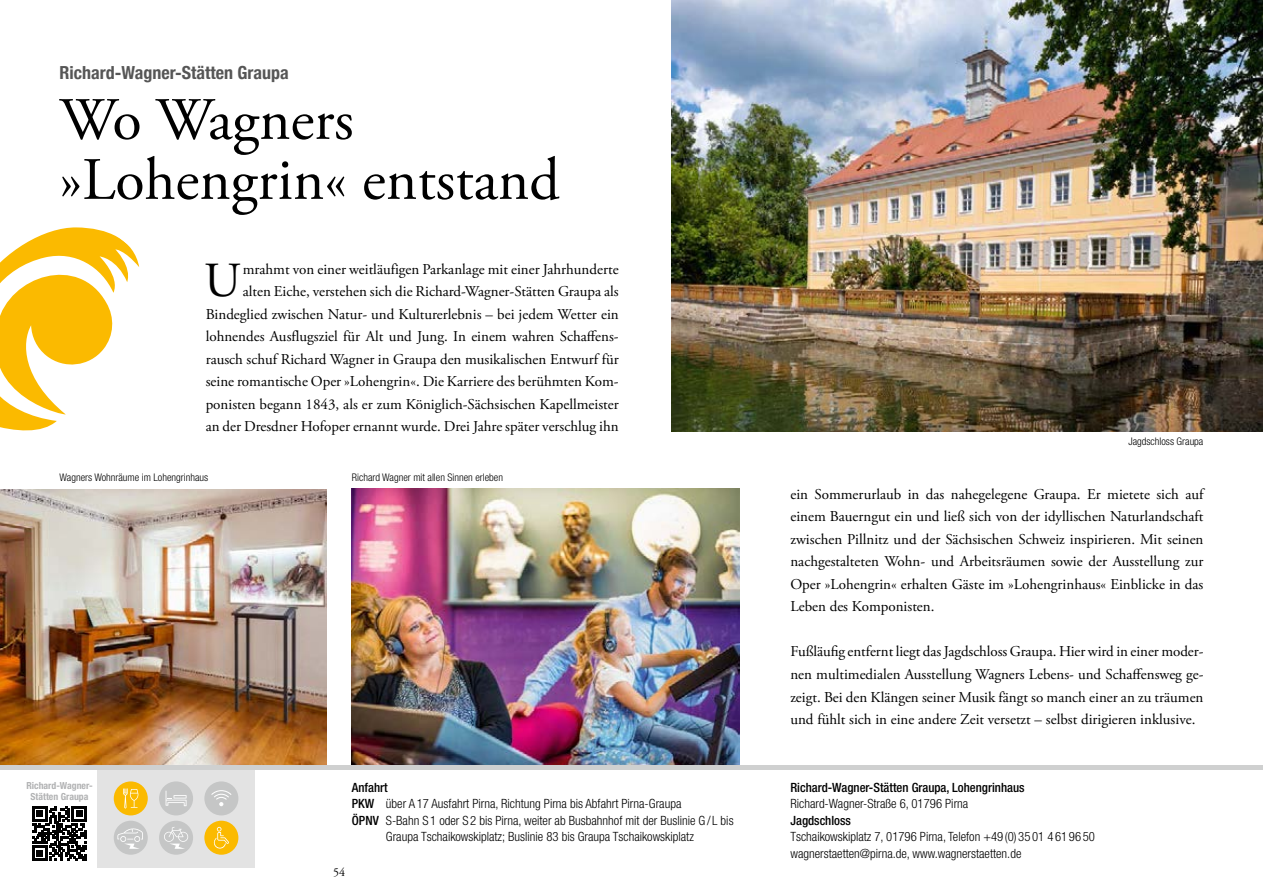
<style>
.page{position:relative;width:1263px;height:893px;background:#fff}
.page>*{position:absolute;margin:0;border:0;box-sizing:border-box;transform-origin:0 0}
.t1{font:60px/60px "Adobe Garamond Pro";color:#000}
.t2{font:48.9px "Adobe Garamond Pro";color:#000}
.t3{font:700 condensed 18px "Helvetica Neue";color:#565656}
.t4{font:15px/22.5px "Adobe Garamond Pro";color:#000;text-align:justify}
.t5{font:300 condensed 12.75px/16.5px "Helvetica Neue LT Pro";color:#000}
.t6{font:12.75px "Helvetica Neue LT Medium 3";color:#000}
.t7{font:12px "Adobe Garamond Pro";color:#000}
.t8{font:300 condensed 10.5px "Helvetica Neue LT Pro";color:#000}
.t9{font:700 condensed 9.75px/10.5px "Helvetica Neue LT Pro";color:#b1b2b3;text-align:center}
.s1{font-family:"Helvetica Neue LT Medium 3";font-weight:400;font-stretch:normal}
</style>
<div class="page">
<div style="left:97px;top:765px;width:158px;height:102px;background:#e3e3e3"></div>
<svg style="left:32px;top:806px;width:55px;height:55px"></svg>
<div style="left:204px;top:781px;width:34px;height:34px;background:#c5c6c6;border-radius:50%"></div>
<div style="left:159px;top:821px;width:34px;height:34px;background:#c5c6c6;border-radius:50%"></div>
<div style="left:159px;top:781px;width:34px;height:34px;background:#c5c6c6;border-radius:50%"></div>
<div style="left:114px;top:821px;width:34px;height:34px;background:#c5c6c6;border-radius:50%"></div>
<div style="left:114px;top:781px;width:34px;height:34px;background:#fbba00;border-radius:50%"></div>
<div style="left:204px;top:821px;width:34px;height:34px;background:#fbba00;border-radius:50%"></div>
<svg style="left:211px;top:790px;width:21px;height:16px"></svg>
<svg style="left:213px;top:827px;width:16px;height:22px"></svg>
<svg style="left:117px;top:827px;width:26px;height:22px"></svg>
<svg style="left:164px;top:827px;width:24px;height:22px"></svg>
<svg style="left:166px;top:791px;width:21px;height:15px"></svg>
<svg style="left:123px;top:788px;width:16px;height:20px"></svg>
<svg style="left:0;top:227px;width:139px;height:204px"></svg>
<img style="left:0;top:489px;width:326px;height:276px">
<img style="left:672px;top:0;width:591px;height:431px">
<img style="left:352px;top:489px;width:387px;height:276px">
<hr style="left:0;top:765px;width:1263px;height:4px;background:#cfd0d0">
<p class="t3" style="left:60px;top:57px;width:231px">Richard-Wagner-Stätten Graupa</p>
<h1 class="t1" style="left:60px;top:92px;width:502px">Wo Wagners »Lohengrin« entstand</h1>
<p class="t4" style="left:206px;top:258px;width:415px;text-align:right">mrahmt von einer weitläufigen Parkanlage mit einer Jahrhunderte<br>alten Eiche, verstehen sich die Richard-Wagner-Stätten Graupa als Bindeglied zwischen Natur- und Kulturerlebnis – bei jedem Wetter ein lohnendes Ausflugsziel für Alt und Jung. In einem wahren Schaffens&shy;rausch schuf Richard Wagner in Graupa den musikalischen Entwurf für seine romantische Oper »Lohengrin«. Die Karriere des berühmten Kom&shy;ponisten begann 1843, als er zum Königlich-Sächsischen Kapellmeister an der Dresdner Hofoper ernannt wurde. Drei Jahre später verschlug ihn</p>
<h2 class="t2" style="left:204px;top:252px;width:38px">U</h2>
<p class="t8" style="left:60px;top:472px;width:150px">Wagners Wohnräume im Lohengrinhaus</p>
<p class="t8" style="left:352px;top:472px;width:153px">Richard Wagner mit allen Sinnen erleben</p>
<p class="t9" style="left:26px;top:781px;width:68px">Richard-Wagner-<br>Stätten Graupa</p>
<p class="t6" style="left:352px;top:779px;width:37px">Anfahrt</p>
<p class="t5" style="left:352px;top:795px;width:331px"><span class="s1">PKW</span> über A 17 Ausfahrt Pirna, Richtung Pirna bis Abfahrt Pirna-Graupa</p>
<p class="t5" style="left:352px;top:812px;width:383px"><span class="s1">ÖPNV</span> S-Bahn S 1 oder S 2 bis Pirna, weiter ab Busbahnhof mit der Buslinie G/ L bis</p>
<p class="t5" style="left:386px;top:828px;width:309px">Graupa Tschaikowskiplatz; Buslinie 83 bis Graupa Tschaikowskiplatz</p>
<p class="t7" style="left:333px;top:865px;width:13px">54</p>
<p class="t8" style="left:1128px;top:435px;width:77px">Jagdschloss Graupa</p>
<p class="t4" style="left:790px;top:483px;width:415px">ein Sommerurlaub in das nahegelegene Graupa. Er mietete sich auf einem Bauerngut ein und ließ sich von der idyllischen Naturlandschaft zwischen Pillnitz und der Sächsischen Schweiz inspirieren. Mit seinen nachgestalteten Wohn- und Arbeitsräumen sowie der Ausstellung zur Oper »Lohengrin« erhalten Gäste im »Lohengrinhaus« Einblicke in das Leben des Komponisten.</p>
<p class="t4" style="left:790px;top:641px;width:415px">Fußläufig entfernt liegt das Jagdschloss Graupa. Hier wird in einer moder&shy;nen multimedialen Ausstellung Wagners Lebens- und Schaffensweg ge&shy;zeigt. Bei den Klängen seiner Musik fängt so manch einer an zu träumen und fühlt sich in eine andere Zeit versetzt – selbst dirigieren inklusive.</p>
<p class="t6" style="left:790px;top:779px;width:236px">Richard-Wagner-Stätten Graupa, Lohengrinhaus</p>
<p class="t5" style="left:790px;top:795px;width:179px">Richard-Wagner-Straße 6, 01796 Pirna</p>
<p class="t6" style="left:790px;top:812px;width:62px">Jagdschloss</p>
<p class="t5" style="left:790px;top:828px;width:306px">Tschaikowskiplatz 7, 01796 Pirna, Telefon +49 (0) 35 01 4 61 96 50 wagnerstaetten@pirna.de, www.wagnerstaetten.de</p>
</div>
